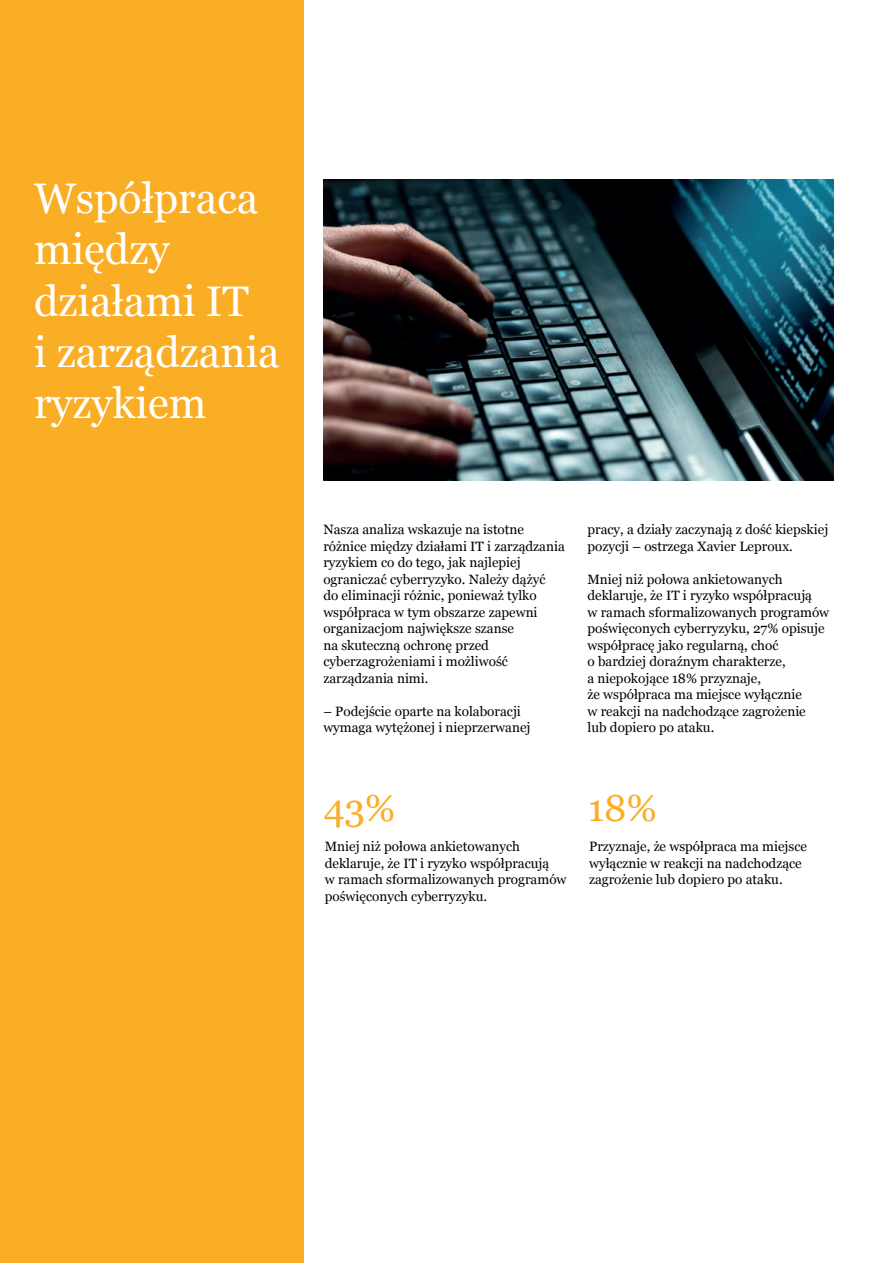
<style>
.page{position:relative;width:893px;height:1263px;background:#fff}
.page>*{position:absolute;margin:0;border:0;box-sizing:border-box;transform-origin:0 0}
.t1{font:42.75px/51.3px "Georgia";color:#fff}
.t2{font:37.5px "Georgia";color:#faae26}
.t3{font:13.5px/16.5px "Georgia";color:#000001}
</style>
<div class="page">
<div style="left:0;top:0;width:304px;height:1263px;background:#faae26"></div>
<img style="left:324px;top:179px;width:509px;height:301px">
<h2 class="t1" style="left:34px;top:173px;width:247px">Współpraca między działami IT<br>i zarządzania ryzykiem</h2>
<p class="t3" style="left:323px;top:522px;width:243px">Nasza analiza wskazuje na istotne różnice między działami IT i zarządzania ryzykiem co do tego, jak najlepiej ograniczać cyberryzyko. Należy dążyć<br>do eliminacji różnic, ponieważ tylko współpraca w tym obszarze zapewni organizacjom największe szanse<br>na skuteczną ochronę przed cyberzagrożeniami i możliwość zarządzania nimi.</p>
<p class="t3" style="left:323px;top:703px;width:209px">– Podejście oparte na kolaboracji wymaga wytężonej i nieprzerwanej</p>
<p class="t3" style="left:587px;top:522px;width:242px">pracy, a działy zaczynają z dość kiepskiej pozycji – ostrzega Xavier Leproux.</p>
<p class="t3" style="left:587px;top:571px;width:243px">Mniej niż połowa ankietowanych deklaruje, że IT i ryzyko współpracują<br>w ramach sformalizowanych programów poświęconych cyberryzyku, 27% opisuje współpracę jako regularną, choć<br>o bardziej doraźnym charakterze,<br>a niepokojące 18% przyznaje,<br>że współpraca ma miejsce wyłącznie<br>w reakcji na nadchodzące zagrożenie<br>lub dopiero po ataku.</p>
<p class="t2" style="left:324px;top:785px;width:73px">43%</p>
<p class="t3" style="left:325px;top:838px;width:243px">Mniej niż połowa ankietowanych deklaruje, że IT i ryzyko współpracują<br>w ramach sformalizowanych programów poświęconych cyberryzyku.</p>
<p class="t2" style="left:588px;top:785px;width:71px">18%</p>
<p class="t3" style="left:589px;top:838px;width:219px">Przyznaje, że współpraca ma miejsce wyłącznie w reakcji na nadchodzące zagrożenie lub dopiero po ataku.</p>
</div>
